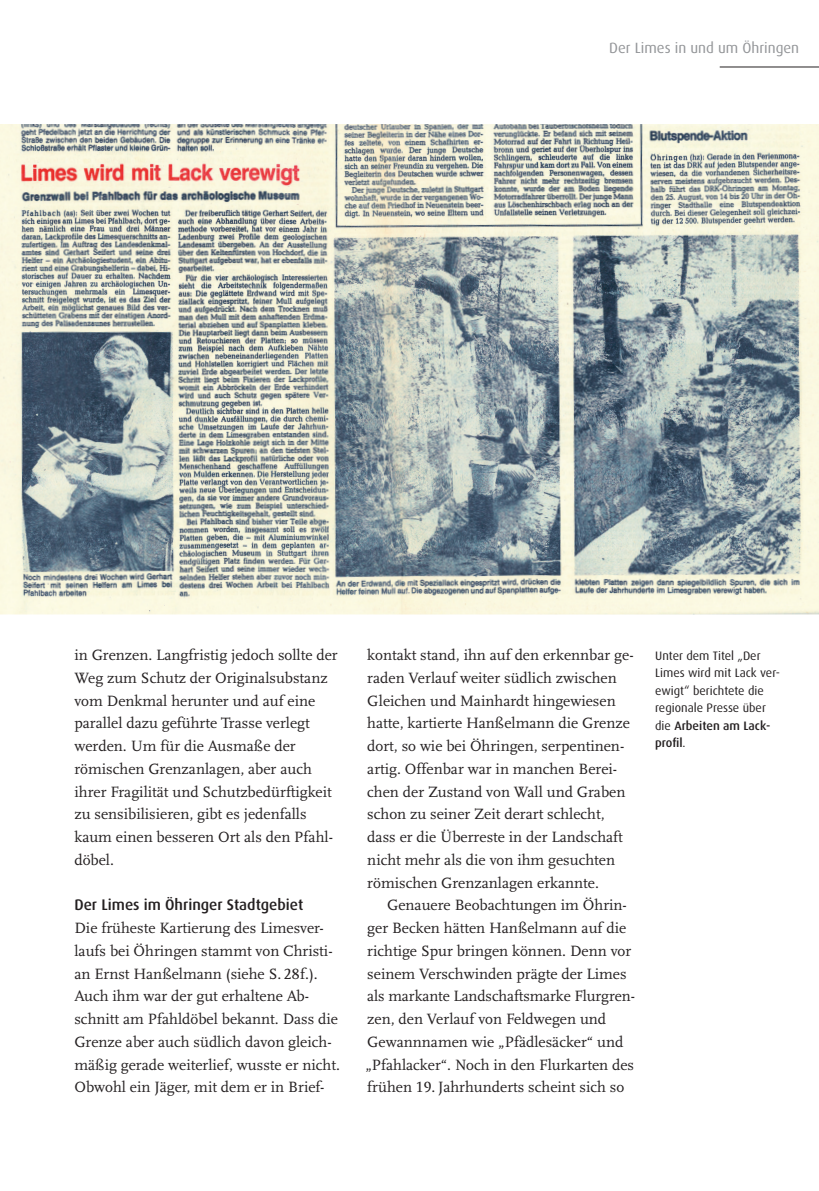
<style>
.page{position:relative;width:819px;height:1191px;background:#fff}
.page>*{position:absolute;margin:0;border:0;box-sizing:border-box;transform-origin:0 0}
.t1{font:15.58px/22.8px "Scala LF";color:#231f20}
.t2{font:500 15.4px "MP Dax Pro";color:#231f20}
.t3{font:14.88px "MP Dax Pro";color:#939598}
.t4{font:12.25px/17.5px "MP Dax Pro";color:#231f20}
.s1{font-weight:500}
</style>
<div class="page">
<hr style="left:719px;top:67px;width:100px;height:1px;background:#231f20">
<img style="left:0;top:124px;width:819px;height:490px">
<p class="t3" style="left:609px;top:42px;width:191px">Der Limes in und um Öhringen</p>
<p class="t1" style="left:74px;top:645px;width:265px">in Grenzen. Langfristig jedoch sollte der Weg zum Schutz der Originalsubstanz vom Denkmal herunter und auf eine parallel dazu geführte Trasse verlegt werden. Um für die Ausmaße der römischen Grenzanlagen, aber auch ihrer Fragilität und Schutzbedürftigkeit zu sensibilisieren, gibt es jedenfalls kaum einen besseren Ort als den Pfahl&shy;döbel.</p>
<p class="t2" style="left:74px;top:898px;width:230px">Der Limes im Öhringer Stadtgebiet</p>
<p class="t1" style="left:74px;top:918px;width:267px">Die früheste Kartierung des Limesver&shy;laufs bei Öhringen stammt von Christi&shy;an Ernst Hanßelmann (siehe S. 28f.).<br>Auch ihm war der gut erhaltene Ab&shy;schnitt am Pfahldöbel bekannt. Dass die Grenze aber auch südlich davon gleich&shy;mäßig gerade weiterlief, wusste er nicht.<br>Obwohl ein Jäger, mit dem er in Brief-</p>
<p class="t1" style="left:367px;top:645px;width:268px">kontakt stand, ihn auf den erkennbar ge&shy;raden Verlauf weiter südlich zwischen Gleichen und Mainhardt hingewiesen hatte, kartierte Hanßelmann die Grenze dort, so wie bei Öhringen, serpentinen - artig. Offenbar war in manchen Berei&shy;chen der Zustand von Wall und Graben schon zu seiner Zeit derart schlecht, dass er die Überreste in der Landschaft nicht mehr als die von ihm gesuchten römischen Grenzanlagen erkannte.</p>
<p class="t1" style="left:365px;top:895px;width:271px;text-indent:22px">Genauere Beobachtungen im Öhrin&shy;ger Becken hätten Hanßelmann auf die richtige Spur bringen können. Denn vor seinem Verschwinden prägte der Limes als markante Landschaftsmarke Flurgren&shy;zen, den Verlauf von Feldwegen und Gewannnamen wie „Pfädlesäcker“ und „Pfahlacker“. Noch in den Flur karten des frühen 19. Jahrhunderts scheint sich so</p>
<p class="t4" style="left:655px;top:647px;width:126px">Unter dem Titel „Der<br>Limes wird mit Lack ver&shy;ewigt“ berichtete die regionale Presse über die <span class="s1">Arbeiten am Lack&shy;profil</span>.</p>
</div>
